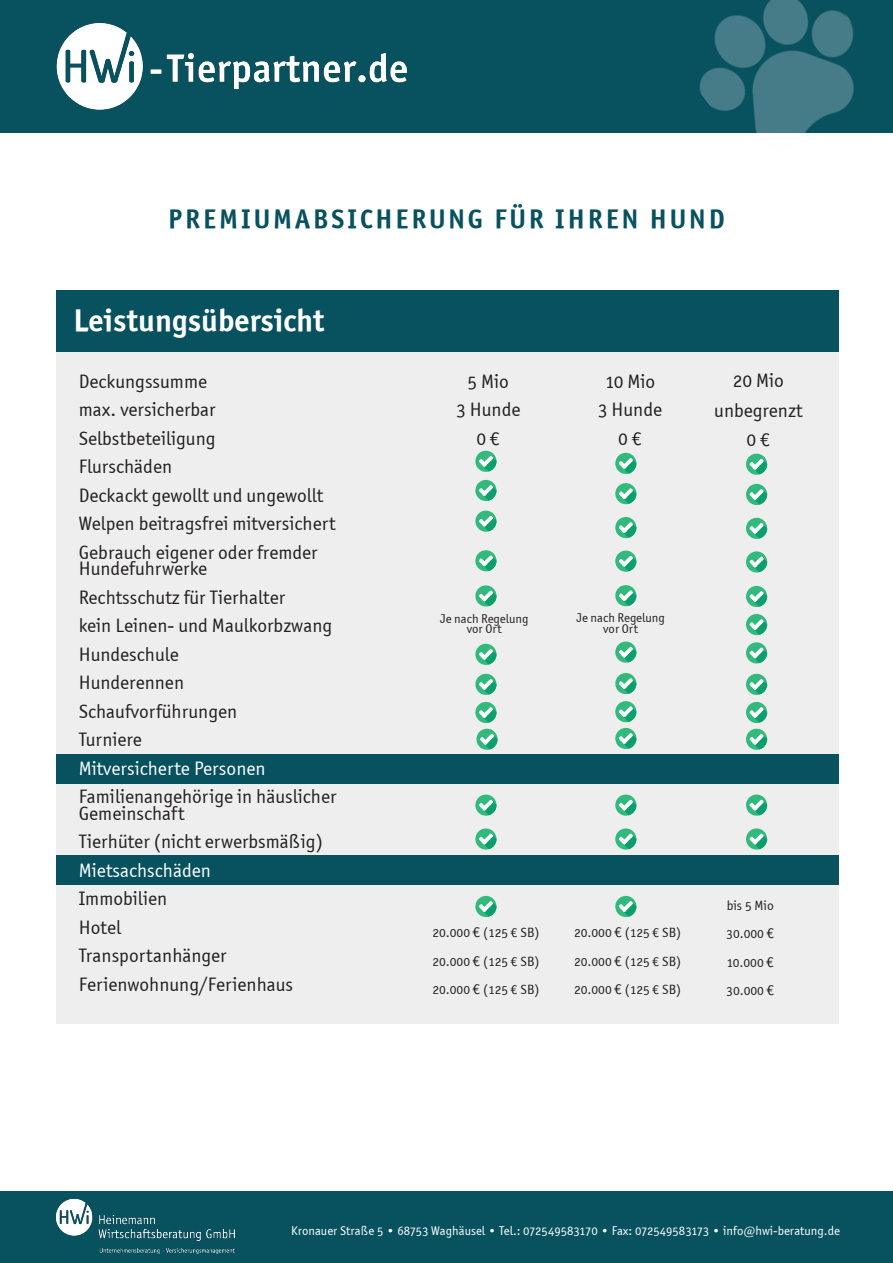
<style>
.page{position:relative;width:893px;height:1263px;background:#fff}
.page>*{position:absolute;margin:0;border:0;box-sizing:border-box;transform-origin:0 0}
.t1{font:31.5px "Officina Sans OSITCTT Bold";color:#fff}
.t2{font:27px "Officina Sans OSITCTT Bold";letter-spacing:.11em;color:#08515f}
.t3{font:19.5px/16.5px "Officina Sans OSITCTT Book";color:#231f20}
.t4{font:19.5px "Officina Sans OSITCTT Book";color:#fff}
.t5{font:13.5px "Officina Sans OSITCTT Book";color:#231f20}
.t6{font:12.75px "Officina Sans OSITCTT Book";color:#fff}
.t7{font:12.75px/10.5px "Officina Sans OSITCTT Book";color:#231f20;text-align:center}
.s1{font-family:"Officina San ITC"}
.s2{font-family:"Officina San ITC";font-size:15px}
.s3{font-family:"Officina Sans OSITCTT Bold"}
</style>
<div class="page">
<div style="left:0;top:0;width:893px;height:132px;background:#08515f"></div>
<img style="left:56px;top:23px;width:352px;height:87px">
<img style="left:667px;top:0;width:226px;height:133px">
<div style="left:0;top:1191px;width:893px;height:72px;background:#08515f"></div>
<img style="left:55px;top:1199px;width:180px;height:55px">
<div style="left:56px;top:290px;width:783px;height:62px;background:#08515f"></div>
<div style="left:56px;top:352px;width:783px;height:671px;background:#eeeeef"></div>
<div style="left:56px;top:855px;width:783px;height:30px;background:#08515f"></div>
<div style="left:56px;top:754px;width:783px;height:30px;background:#08515f"></div>
<div style="left:475px;top:451px;width:21px;height:21px;background:#32ba7c;border-radius:50%"></div>
<svg style="left:479px;top:456px;width:17px;height:15px"></svg>
<div style="left:475px;top:480px;width:21px;height:21px;background:#32ba7c;border-radius:50%"></div>
<svg style="left:479px;top:485px;width:17px;height:16px"></svg>
<div style="left:475px;top:511px;width:21px;height:21px;background:#32ba7c;border-radius:50%"></div>
<svg style="left:479px;top:516px;width:17px;height:15px"></svg>
<div style="left:475px;top:550px;width:21px;height:21px;background:#32ba7c;border-radius:50%"></div>
<svg style="left:479px;top:555px;width:17px;height:16px"></svg>
<div style="left:475px;top:585px;width:21px;height:21px;background:#32ba7c;border-radius:50%"></div>
<svg style="left:479px;top:590px;width:17px;height:16px"></svg>
<div style="left:476px;top:729px;width:22px;height:21px;background:#32ba7c;border-radius:50%"></div>
<svg style="left:480px;top:734px;width:18px;height:15px"></svg>
<svg style="left:475px;top:794px;width:21px;height:22px"></svg>
<svg style="left:479px;top:800px;width:17px;height:15px"></svg>
<div style="left:475px;top:828px;width:21px;height:21px;background:#32ba7c;border-radius:50%"></div>
<svg style="left:479px;top:833px;width:17px;height:16px"></svg>
<div style="left:475px;top:896px;width:21px;height:21px;background:#32ba7c;border-radius:50%"></div>
<svg style="left:479px;top:901px;width:17px;height:16px"></svg>
<div style="left:615px;top:453px;width:21px;height:21px;background:#32ba7c;border-radius:50%"></div>
<svg style="left:619px;top:458px;width:17px;height:16px"></svg>
<div style="left:615px;top:483px;width:21px;height:21px;background:#32ba7c;border-radius:50%"></div>
<svg style="left:619px;top:488px;width:17px;height:16px"></svg>
<div style="left:615px;top:517px;width:21px;height:21px;background:#32ba7c;border-radius:50%"></div>
<svg style="left:619px;top:522px;width:17px;height:16px"></svg>
<div style="left:615px;top:551px;width:21px;height:21px;background:#32ba7c;border-radius:50%"></div>
<svg style="left:619px;top:556px;width:17px;height:15px"></svg>
<div style="left:615px;top:585px;width:21px;height:21px;background:#32ba7c;border-radius:50%"></div>
<svg style="left:619px;top:590px;width:17px;height:16px"></svg>
<svg style="left:615px;top:641px;width:21px;height:22px"></svg>
<svg style="left:619px;top:647px;width:17px;height:15px"></svg>
<div style="left:615px;top:896px;width:21px;height:21px;background:#32ba7c;border-radius:50%"></div>
<svg style="left:619px;top:901px;width:17px;height:16px"></svg>
<div style="left:475px;top:644px;width:21px;height:21px;background:#32ba7c;border-radius:50%"></div>
<svg style="left:479px;top:649px;width:17px;height:15px"></svg>
<div style="left:475px;top:702px;width:21px;height:21px;background:#32ba7c;border-radius:50%"></div>
<svg style="left:479px;top:707px;width:17px;height:16px"></svg>
<div style="left:475px;top:674px;width:21px;height:21px;background:#32ba7c;border-radius:50%"></div>
<svg style="left:479px;top:679px;width:17px;height:15px"></svg>
<div style="left:615px;top:728px;width:21px;height:21px;background:#32ba7c;border-radius:50%"></div>
<svg style="left:619px;top:733px;width:17px;height:16px"></svg>
<div style="left:615px;top:701px;width:21px;height:21px;background:#32ba7c;border-radius:50%"></div>
<svg style="left:619px;top:706px;width:17px;height:16px"></svg>
<div style="left:615px;top:673px;width:21px;height:21px;background:#32ba7c;border-radius:50%"></div>
<svg style="left:619px;top:678px;width:17px;height:16px"></svg>
<div style="left:746px;top:454px;width:21px;height:21px;background:#32ba7c;border-radius:50%"></div>
<svg style="left:749px;top:459px;width:18px;height:15px"></svg>
<div style="left:746px;top:484px;width:21px;height:21px;background:#32ba7c;border-radius:50%"></div>
<svg style="left:749px;top:489px;width:18px;height:16px"></svg>
<div style="left:746px;top:518px;width:21px;height:21px;background:#32ba7c;border-radius:50%"></div>
<svg style="left:749px;top:523px;width:18px;height:15px"></svg>
<svg style="left:746px;top:551px;width:21px;height:21px"></svg>
<svg style="left:749px;top:556px;width:18px;height:16px"></svg>
<div style="left:746px;top:586px;width:21px;height:21px;background:#32ba7c;border-radius:50%"></div>
<svg style="left:749px;top:591px;width:18px;height:16px"></svg>
<div style="left:746px;top:614px;width:21px;height:21px;background:#32ba7c;border-radius:50%"></div>
<svg style="left:749px;top:619px;width:18px;height:16px"></svg>
<svg style="left:746px;top:642px;width:21px;height:21px"></svg>
<svg style="left:749px;top:647px;width:18px;height:16px"></svg>
<div style="left:746px;top:729px;width:21px;height:21px;background:#32ba7c;border-radius:50%"></div>
<svg style="left:749px;top:734px;width:18px;height:15px"></svg>
<div style="left:746px;top:702px;width:21px;height:21px;background:#32ba7c;border-radius:50%"></div>
<svg style="left:749px;top:707px;width:18px;height:16px"></svg>
<div style="left:746px;top:674px;width:21px;height:21px;background:#32ba7c;border-radius:50%"></div>
<svg style="left:749px;top:679px;width:18px;height:15px"></svg>
<svg style="left:615px;top:794px;width:21px;height:22px"></svg>
<svg style="left:619px;top:800px;width:17px;height:15px"></svg>
<div style="left:615px;top:828px;width:21px;height:21px;background:#32ba7c;border-radius:50%"></div>
<svg style="left:619px;top:833px;width:17px;height:16px"></svg>
<svg style="left:746px;top:794px;width:21px;height:22px"></svg>
<svg style="left:749px;top:800px;width:18px;height:15px"></svg>
<svg style="left:746px;top:828px;width:21px;height:21px"></svg>
<svg style="left:749px;top:833px;width:18px;height:16px"></svg>
<p class="t2" style="left:168px;top:202px;width:558px">PREMIUMABSICHERUNG FÜR IHREN HUND</p>
<p class="t1" style="left:73px;top:300px;width:253px">Leistungsübersicht</p>
<p class="t3" style="left:79px;top:373px;width:130px">Deckungssumme</p>
<p class="t3" style="left:79px;top:401px;width:139px">max. versicherbar</p>
<p class="t3" style="left:79px;top:430px;width:138px">Selbstbeteiligung</p>
<p class="t3" style="left:79px;top:458px;width:95px">Flurschäden</p>
<p class="t3" style="left:79px;top:487px;width:246px">Deckackt gewollt und ungewollt</p>
<p class="t3" style="left:79px;top:515px;width:258px">Welpen beitragsfrei mitversichert</p>
<p class="t3" style="left:79px;top:544px;width:240px">Gebrauch eigener oder fremder<br>Hundefuhrwerke</p>
<p class="t3" style="left:79px;top:589px;width:208px">Rechtsschutz für Tierhalter</p>
<p class="t3" style="left:79px;top:617px;width:255px">kein Leinen- und Maulkorbzwang</p>
<p class="t3" style="left:79px;top:646px;width:102px">Hundeschule</p>
<p class="t3" style="left:79px;top:674px;width:107px">Hunderennen</p>
<p class="t3" style="left:79px;top:703px;width:160px">Schaufvorführungen</p>
<p class="t3" style="left:79px;top:731px;width:65px">Turniere</p>
<p class="t4" style="left:79px;top:757px;width:188px">Mitversicherte Personen</p>
<p class="t3" style="left:79px;top:788px;width:259px">Familienangehörige in häuslicher<br>Gemeinschaft</p>
<p class="t3" style="left:79px;top:833px;width:246px">Tierhüter (nicht erwerbsmäßig)</p>
<p class="t4" style="left:79px;top:859px;width:134px">Mietsachschäden</p>
<p class="t3" style="left:79px;top:890px;width:90px">Immobilien</p>
<p class="t3" style="left:79px;top:919px;width:44px">Hotel</p>
<p class="t3" style="left:79px;top:947px;width:150px">Transportanhänger</p>
<p class="t3" style="left:79px;top:976px;width:216px">Ferienwohnung/Ferienhaus</p>
<p class="t3" style="left:467px;top:373px;width:43px">5 Mio</p>
<p class="t3" style="left:456px;top:401px;width:66px">3 Hunde</p>
<p class="t3" style="left:476px;top:430px;width:25px">0 <span class="s1">€</span></p>
<p class="t3" style="left:605px;top:373px;width:52px">10 Mio</p>
<p class="t3" style="left:598px;top:401px;width:66px">3 Hunde</p>
<p class="t3" style="left:618px;top:430px;width:25px">0 <span class="s1">€</span></p>
<p class="t3" style="left:733px;top:372px;width:53px">20 Mio</p>
<p class="t3" style="left:714px;top:402px;width:90px">unbegrenzt</p>
<p class="t3" style="left:747px;top:431px;width:25px">0 <span class="s1">€</span></p>
<p class="t7" style="left:440px;top:613px;width:90px">Je nach Regelung vor Ort</p>
<p class="t7" style="left:576px;top:612px;width:90px">Je nach Regelung vor Ort</p>
<p class="t5" style="left:432px;top:925px;width:109px">20.000 <span class="s2">€</span> (125 <span class="s1">€</span> SB)</p>
<p class="t5" style="left:432px;top:953px;width:109px">20.000 <span class="s2">€</span> (125 <span class="s1">€</span> SB)</p>
<p class="t5" style="left:432px;top:982px;width:109px">20.000 <span class="s2">€</span> (125 <span class="s1">€</span> SB)</p>
<p class="t5" style="left:574px;top:925px;width:109px">20.000 <span class="s2">€</span> (125 <span class="s1">€</span> SB)</p>
<p class="t5" style="left:574px;top:953px;width:109px">20.000 <span class="s2">€</span> (125 <span class="s1">€</span> SB)</p>
<p class="t5" style="left:574px;top:982px;width:109px">20.000 <span class="s2">€</span> (125 <span class="s1">€</span> SB)</p>
<p class="t5" style="left:727px;top:897px;width:49px">bis 5 Mio</p>
<p class="t5" style="left:726px;top:926px;width:50px">30.000 <span class="s2">€</span></p>
<p class="t5" style="left:726px;top:954px;width:49px">10.000 <span class="s2">€</span></p>
<p class="t5" style="left:726px;top:983px;width:50px">30.000 <span class="s2">€</span></p>
<p class="t6" style="left:291px;top:1223px;width:550px">Kronauer Straße 5 <span class="s3">•</span> 68753 Waghäusel <span class="s3">•</span> Tel.: 072549583170 <span class="s3">•</span> Fax: 072549583173 <span class="s3">•</span> info@hwi-beratung.de</p>
</div>
